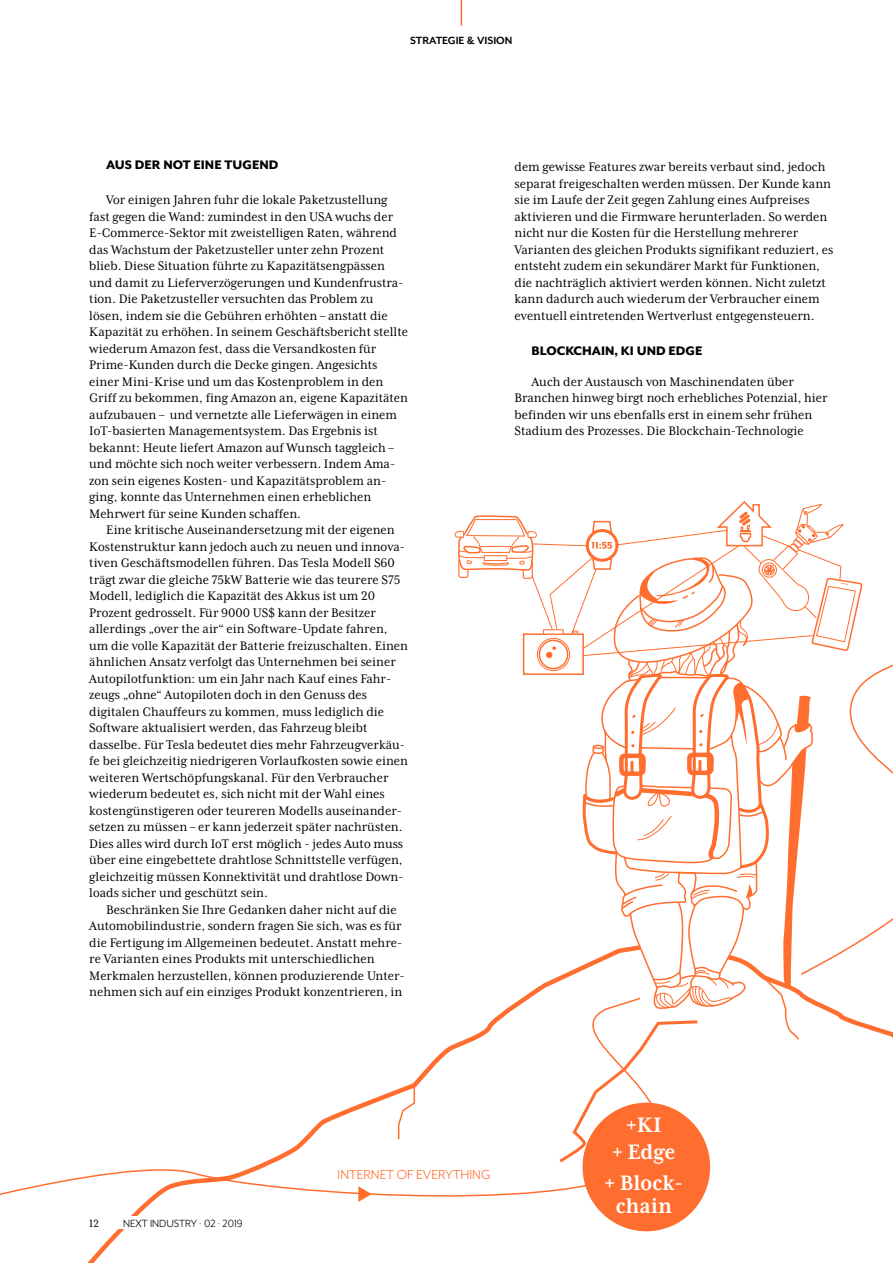
<style>
.page{position:relative;width:893px;height:1263px;background:#fff}
.page>*{position:absolute;margin:0;border:0;box-sizing:border-box;transform-origin:0 0}
.t1{font:700 24px/27px "Mrs Eaves XL Serif Nar OT";color:#fff;text-align:center}
.t2{font:15px "Mr Eaves XL Mod OT";color:#ff6e2f}
.t3{font:14.25px/16.5px "Mrs Eaves XL Serif Nar OT";color:#000}
.t4{font:800 14.25px "Mr Eaves XL Mod OT";color:#000}
.t5{font:12px "Mr Eaves XL Mod OT";color:#000}
.t6{font:700 12px "Mr Eaves XL Mod OT";color:#000}
.t7{font:12px "Mrs Eaves XL Serif Nar OT";color:#000}
</style>
<div class="page">
<svg style="left:461px;top:0;width:1px;height:26px"></svg>
<svg style="left:872px;top:664px;width:21px;height:271px"></svg>
<svg style="left:0;top:1044px;width:695px;height:186px"></svg>
<div style="left:583px;top:1103px;width:127px;height:128px;background:#ff6e2f;border-radius:50%"></div>
<svg style="left:358px;top:1186px;width:14px;height:16px"></svg>
<div style="left:85px;top:1216px;width:172px;height:13px;background:#fff"></div>
<svg style="left:454px;top:501px;width:418px;height:663px"></svg>
<div style="left:537px;top:638px;width:33px;height:33px;border:1px solid #ff6e2f;border-radius:50%"></div>
<p class="t6" style="left:410px;top:32px;width:104px">STRATEGIE &amp; VISION</p>
<p class="t4" style="left:106px;top:155px;width:174px">AUS DER NOT EINE TUGEND</p>
<p class="t3" style="left:89px;top:191px;width:320px;text-indent:17px">Vor einigen Jahren fuhr die lokale Paketzustellung fast gegen die Wand: zumindest in den USA wuchs der E-Commerce-Sektor mit zweistelligen Raten, während das Wachstum der Paketzusteller unter zehn Prozent blieb. Diese Situation führte zu Kapazitätsengpässen und damit zu Lieferverzögerungen und Kundenfrustra&shy;tion. Die Paketzusteller versuchten das Problem zu lösen, indem sie die Gebühren erhöhten – anstatt die Kapazität zu erhöhen. In seinem Geschäftsbericht stellte wiederum Amazon fest, dass die Versandkosten für Prime-Kunden durch die Decke gingen. Angesichts einer Mini-Krise und um das Kostenproblem in den Griff zu bekommen, fing Amazon an, eigene Kapazitäten aufzubauen – und vernetzte alle Lieferwägen in einem IoT-basierten Managementsystem. Das Ergebnis ist bekannt: Heute liefert Amazon auf Wunsch taggleich – und möchte sich noch weiter verbessern. Indem Ama&shy;zon sein eigenes Kosten- und Kapazitätsproblem an&shy;ging, konnte das Unternehmen einen erheblichen Mehrwert für seine Kunden schaffen.</p>
<p class="t3" style="left:89px;top:521px;width:320px;text-indent:17px">Eine kritische Auseinandersetzung mit der eigenen Kostenstruktur kann jedoch auch zu neuen und innova&shy;tiven Geschäftsmodellen führen. Das Tesla Modell S60 trägt zwar die gleiche 75kW Batterie wie das teurere S75<br>Modell, lediglich die Kapazität des Akkus ist um 20<br>Prozent gedrosselt. Für 9000 US$ kann der Besitzer allerdings „over the air“ ein Software-Update fahren, um die volle Kapazität der Batterie freizuschalten. Einen ähnlichen Ansatz verfolgt das Unternehmen bei seiner Autopilotfunktion: um ein Jahr nach Kauf eines Fahr&shy;zeugs „ohne“ Autopiloten doch in den Genuss des digitalen Chauffeurs zu kommen, muss lediglich die Software aktualisiert werden, das Fahrzeug bleibt dasselbe. Für Tesla bedeutet dies mehr Fahrzeugverkäu&shy;fe bei gleichzeitig niedrigeren Vorlaufkosten sowie einen weiteren Wertschöpfungskanal. Für den Verbraucher wiederum bedeutet es, sich nicht mit der Wahl eines kostengünstigeren oder teureren Modells auseinander&shy;setzen zu müssen – er kann jederzeit später nachrüsten.<br>Dies alles wird durch IoT erst möglich - jedes Auto muss über eine eingebettete drahtlose Schnittstelle verfügen, gleichzeitig müssen Konnektivität und drahtlose Down&shy;loads sicher und geschützt sein.</p>
<p class="t3" style="left:89px;top:900px;width:317px;text-indent:17px">Beschränken Sie Ihre Gedanken daher nicht auf die Automobilindustrie, sondern fragen Sie sich, was es für die Fertigung im Allgemeinen bedeutet. Anstatt mehre&shy;re Varianten eines Produkts mit unterschiedlichen Merkmalen herzustellen, können produzierende Unter&shy;nehmen sich auf ein einziges Produkt konzentrieren, in</p>
<p class="t3" style="left:514px;top:158px;width:320px">dem gewisse Features zwar bereits verbaut sind, jedoch separat freigeschalten werden müssen. Der Kunde kann sie im Laufe der Zeit gegen Zahlung eines Aufpreises aktivieren und die Firmware herunterladen. So werden nicht nur die Kosten für die Herstellung mehrerer Varianten des gleichen Produkts signifikant reduziert, es entsteht zudem ein sekundärer Markt für Funktionen, die nachträglich aktiviert werden können. Nicht zuletzt kann dadurch auch wiederum der Verbraucher einem eventuell eintretenden Wertverlust entgegensteuern.</p>
<p class="t4" style="left:531px;top:341px;width:172px">BLOCKCHAIN, KI UND EDGE</p>
<p class="t3" style="left:514px;top:372px;width:315px;text-indent:17px">Auch der Austausch von Maschinendaten über Branchen hinweg birgt noch erhebliches Potenzial, hier befinden wir uns ebenfalls erst in einem sehr frühen Stadium des Prozesses. Die Blockchain-Technologie</p>
<p class="t7" style="left:89px;top:1216px;width:11px">12</p>
<p class="t5" style="left:123px;top:1216px;width:121px">NEXT INDUSTRY · 02 · 2019</p>
<p class="t2" style="left:338px;top:1165px;width:154px">INTERNET OF EVERYTHING</p>
<h1 class="t1" style="left:612px;top:1110px;width:65px">+KI<br>+ Edge</h1>
<h1 class="t1" style="left:604px;top:1171px;width:80px;line-height:22.5px">+ Block&shy;chain</h1>
</div>
